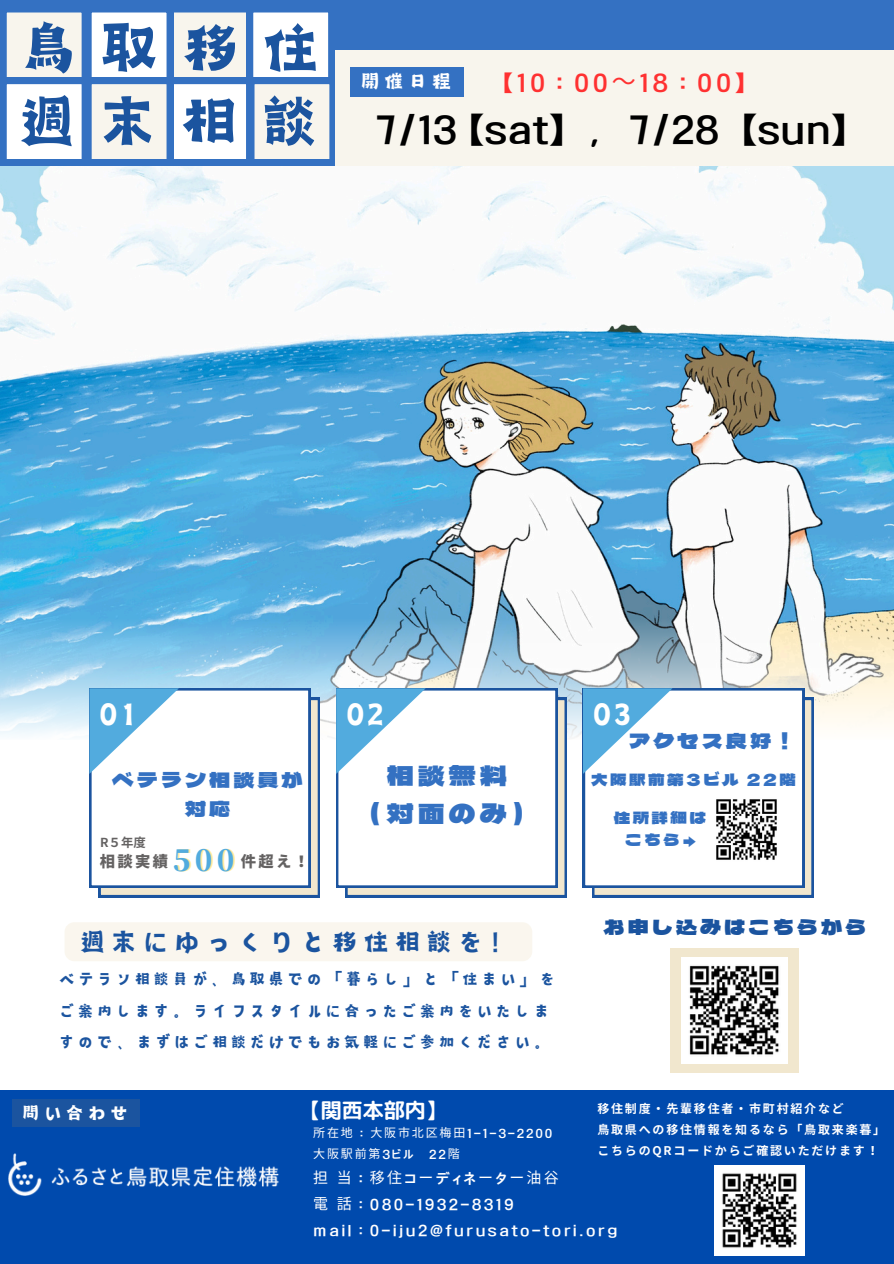
<style>
.page{position:relative;width:894px;height:1264px;background:#fff}
.page>*{position:absolute;margin:0;border:0;box-sizing:border-box;transform-origin:0 0}
.t1{font:68.1px "Canva Joy Hei JP";letter-spacing:.285em;color:#1b549f}
.t2{font:37.5px "TT Kookminchejo R";color:#000}
.t3{font:33px "Canva Joy Hei JP";color:#fff}
.t4{font:30px "Canva Joy Hei JP";letter-spacing:.15em;color:#1b549f}
.t5{font:27.6px "rounded mplus 1 p bold";color:#000}
.t6{font:27px/37.2px "Dela Gothic One";letter-spacing:.15em;color:#3471c2;text-align:center}
.t7{font:24px "TT Kookminchejo R";letter-spacing:.15em;color:#ff3131}
.t8{font:22.65px "Canva Joy Hei JP";color:#fff}
.t9{font:21px "Dela Gothic One";letter-spacing:.15em;color:#3471c2}
.t10{font:21px "Dela Gothic One";letter-spacing:.15em;color:#1b549f}
.t11{font:21px "rounded mplus 1 p bold";color:#fff}
.t12{font:21px "Canva Joy Hei JP";letter-spacing:.15em;color:#fff}
.t13{font:18px/31.5px "Canva Joy Hei JP";letter-spacing:.15em;color:#1b549f}
.t14{font:16.5px "Dela Gothic One";letter-spacing:.15em;color:#3471c2}
.t15{font:900 15.3px "Noto Sans JP";letter-spacing:.15em;color:#646262}
.t16{font:15px "TT Kookminchejo R";letter-spacing:.15em;color:#fff}
.t17{font:15px "Noto Sans CJ Ksc";color:#fff}
.t18{font:700 12.45px "Noto Sans JP";color:#646262}
.t19{font:700 12px "Noto Sans JP";letter-spacing:.15em;color:#fff}
.t20{font:12px "TT Kookminchejo R";letter-spacing:.15em;color:#fff}
.t21{font:12px "Noto Sans CJ Ksc";color:#fff}
.s1{font-family:"Noto Sans CJ Ksc"}
.s2{font-family:"Source Han Serif JP";font-weight:800;font-size:28.95px;color:#ffeb9b}
.s3{font-family:"TT Kookminchejo R"}
</style>
<div class="page">
<div style="left:0;top:0;width:893px;height:100px;background:#3471c2"></div>
<img style="left:0;top:166px;width:893px;height:451px">
<svg style="left:0;top:617px;width:893px;height:124px"></svg>
<div style="left:0;top:1090px;width:893px;height:173px;background:#004aad"></div>
<svg style="left:89px;top:688px;width:231px;height:209px"></svg>
<svg style="left:336px;top:688px;width:230px;height:209px"></svg>
<svg style="left:582px;top:688px;width:231px;height:209px"></svg>
<img style="left:9px;top:1153px;width:270px;height:42px">
<img style="left:714px;top:1165px;width:90px;height:89px">
<svg style="left:0;top:12px;width:335px;height:154px"></svg>
<div style="left:670px;top:948px;width:128px;height:125px;background:#f1e7ce"></div>
<img style="left:681px;top:957px;width:106px;height:106px">
<div style="left:64px;top:922px;width:468px;height:39px;background:#faf6ee;border-radius:10px"></div>
<div style="left:13px;top:1099px;width:127px;height:27px;background:#1b549f"></div>
<div style="left:335px;top:50px;width:558px;height:116px;background:#f8f5ed"></div>
<div style="left:350px;top:68px;width:114px;height:29px;background:#3471c2"></div>
<h1 class="t1" style="left:18px;top:17px;width:304px">鳥取移住</h1>
<p class="t1" style="left:16px;top:90px;width:306px">週末相談</p>
<p class="t8" style="left:359px;top:71px;width:93px">開催日程</p>
<p class="t7" style="left:502px;top:71px;width:245px">【10：00<span class="s1">～</span>18：00】</p>
<p class="t2" style="left:375px;top:111px;width:192px">7/13 【sat】</p>
<p class="t2" style="left:629px;top:111px;width:220px">7/28 【sun】</p>
<p class="t5" style="left:590px;top:114px;width:10px">,</p>
<p class="t3" style="left:99px;top:698px;width:41px">01</p>
<p class="t3" style="left:345px;top:698px;width:41px">02</p>
<p class="t9" style="left:112px;top:763px;width:191px">ベテラン相談員が</p>
<h2 class="t9" style="left:185px;top:792px;width:47px">対応</h2>
<h6 class="t18" style="left:100px;top:832px;width:47px">R５年度</h6>
<p class="t15" style="left:100px;top:849px;width:211px">相談実績 <span class="s2">500</span> 件超え！</p>
<p class="t6" style="left:355px;top:756px;width:184px">相談無料<br>（対面のみ）</p>
<p class="t4" style="left:79px;top:927px;width:440px">週末にゆっくりと移住相談を！</p>
<p class="t13" style="left:59px;top:963px;width:498px">ベテラン相談員が、鳥取県での「暮らし」と「住まい」をご案内します。ライフスタイルに合ったご案内をいたしますので、まずはご相談だけでもお気軽にご参加ください。</p>
<h5 class="t3" style="left:592px;top:698px;width:41px">03</h5>
<p class="t9" style="left:629px;top:725px;width:167px">アクセス良好！</p>
<h5 class="t14" style="left:591px;top:767px;width:206px">大阪駅前第3ビル 22階</h5>
<p class="t14" style="left:613px;top:804px;width:94px">住所詳細は</p>
<p class="t14" style="left:625px;top:827px;width:71px">こちら→</p>
<p class="t10" style="left:603px;top:911px;width:264px">お申し込みはこちらから</p>
<p class="t12" style="left:21px;top:1103px;width:109px">問い合わせ</p>
<p class="t11" style="left:299px;top:1095px;width:148px">【関西本部内】</p>
<p class="t19" style="left:597px;top:1099px;width:248px">移住制度・先輩移住者・市町村紹介など</p>
<h3 class="t19" style="left:597px;top:1120px;width:289px">鳥取県への移住情報を知るなら「鳥取来楽暮」</h3>
<p class="t19" style="left:597px;top:1141px;width:283px">こちらのQRコードからご確認いただけます！</p>
<p class="t20" style="left:313px;top:1127px;width:241px"><span class="s1">所在地</span> : <span class="s1">大阪市北区梅田</span> 1-1-3-2200</p>
<p class="t21" style="left:313px;top:1144px;width:102px">大阪駅前第<span class="s3">3ビル</span></p>
<p class="t20" style="left:429px;top:1148px;width:31px">22<span class="s1">階</span></p>
<h4 class="t17" style="left:313px;top:1165px;width:246px">担当<span class="s3">：</span>移住<span class="s3">コ</span>ー<span class="s3">ディネ</span>ー<span class="s3">タ</span>ー油谷</h4>
<p class="t16" style="left:313px;top:1196px;width:202px"><span class="s1">電話</span>：080-1932-8319</p>
<p class="t16" style="left:313px;top:1222px;width:306px">mail：0-iju2@furusato-tori.org</p>
</div>
